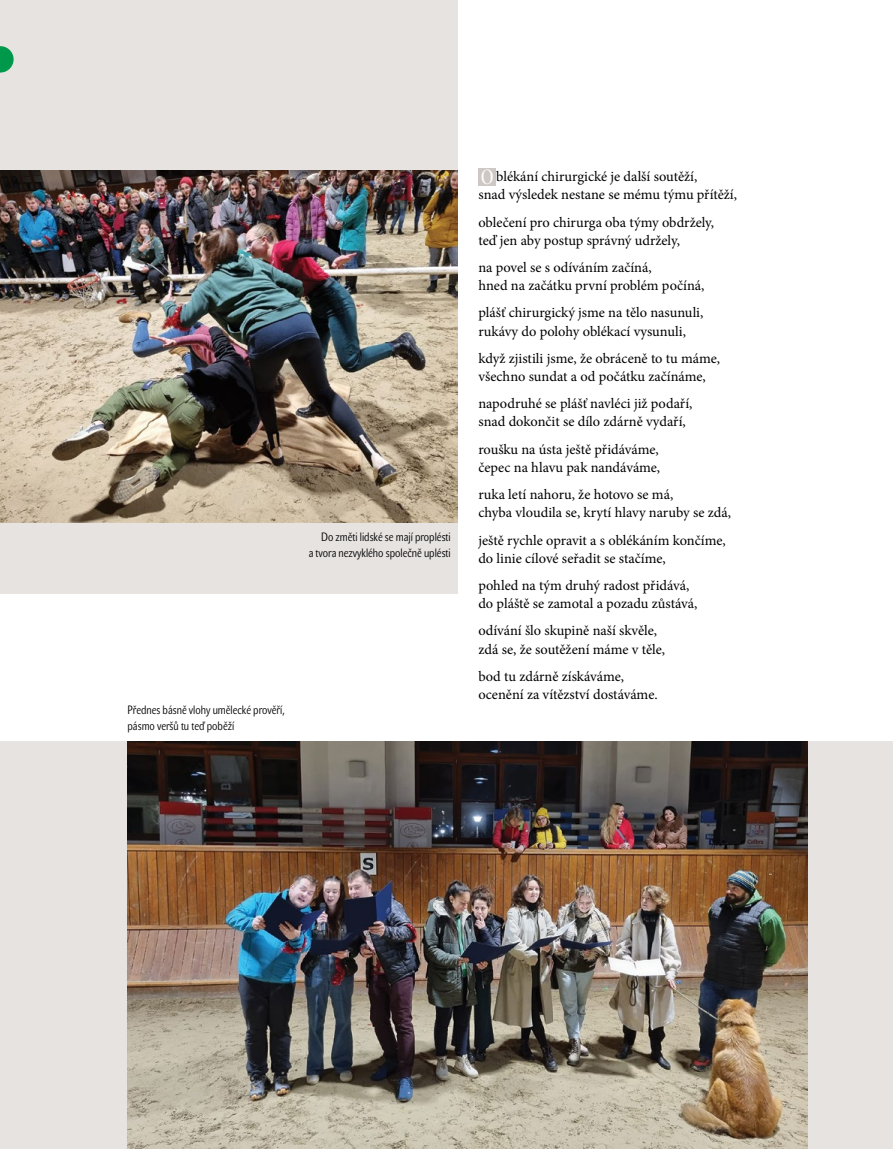
<style>
.page{position:relative;width:893px;height:1149px;background:#fff}
.page>*{position:absolute;margin:0;border:0;box-sizing:border-box;transform-origin:0 0}
.t1{font:22.5px "Minion Pro Cn Subh";color:#fff}
.Normální_bez{font:14.4px "Minion Pro";color:#000}
.popisek{font:12px "John Sans Cond Lite Pro";color:#000}
</style>
<div class="page">
<div style="left:0;top:741px;width:893px;height:407px;background:#e6e3e1"></div>
<div style="left:0;top:0;width:457px;height:593px;background:#e6e3e1"></div>
<svg style="left:0;top:46px;width:14px;height:26px"></svg>
<div style="left:478px;top:168px;width:18px;height:18px;background:#cdc8c5"></div>
<img style="left:0;top:170px;width:457px;height:352px">
<img style="left:128px;top:741px;width:680px;height:407px">
<p class="popisek" style="left:321px;top:530px;width:131px">Do změti lidské se mají proplésti</p>
<p class="popisek" style="left:309px;top:545px;width:144px">a tvora nezvyklého společně uplésti</p>
<p class="popisek" style="left:128px;top:702px;width:159px">Přednes básně vlohy umělecké prověří,</p>
<p class="popisek" style="left:128px;top:718px;width:108px">pásmo veršů tu teď poběží</p>
<p class="t1" style="left:481px;top:164px;width:14px">O</p>
<p class="Normální_bez" style="left:496px;top:167px;width:203px">blékání chirurgické je další soutěží,</p>
<p class="Normální_bez" style="left:478px;top:185px;width:260px">snad výsledek nestane se mému týmu přítěží,</p>
<p class="Normální_bez" style="left:478px;top:212px;width:237px">oblečení pro chirurga oba týmy obdržely,</p>
<p class="Normální_bez" style="left:478px;top:230px;width:203px">teď jen aby postup správný udržely,</p>
<p class="Normální_bez" style="left:478px;top:258px;width:175px">na povel se s odíváním začíná,</p>
<p class="Normální_bez" style="left:478px;top:276px;width:228px">hned na začátku první problém počíná,</p>
<p class="Normální_bez" style="left:478px;top:303px;width:226px">plášť chirurgický jsme na tělo nasunuli,</p>
<p class="Normální_bez" style="left:478px;top:321px;width:209px">rukávy do polohy oblékací vysunuli,</p>
<p class="Normální_bez" style="left:478px;top:348px;width:243px">když zjistili jsme, že obráceně to tu máme,</p>
<p class="Normální_bez" style="left:478px;top:366px;width:229px">všechno sundat a od počátku začínáme,</p>
<p class="Normální_bez" style="left:478px;top:394px;width:215px">napodruhé se plášť navléci již podaří,</p>
<p class="Normální_bez" style="left:478px;top:412px;width:209px">snad dokončit se dílo zdárně vydaří,</p>
<p class="Normální_bez" style="left:478px;top:439px;width:182px">roušku na ústa ještě přidáváme,</p>
<p class="Normální_bez" style="left:478px;top:457px;width:183px">čepec na hlavu pak nandáváme,</p>
<p class="Normální_bez" style="left:478px;top:484px;width:196px">ruka letí nahoru, že hotovo se má,</p>
<p class="Normální_bez" style="left:478px;top:503px;width:254px">chyba vloudila se, krytí hlavy naruby se zdá,</p>
<p class="Normální_bez" style="left:478px;top:530px;width:249px">ještě rychle opravit a s oblékáním končíme,</p>
<p class="Normální_bez" style="left:478px;top:548px;width:189px">do linie cílové seřadit se stačíme,</p>
<p class="Normální_bez" style="left:478px;top:575px;width:213px">pohled na tým druhý radost přidává,</p>
<p class="Normální_bez" style="left:478px;top:593px;width:221px">do pláště se zamotal a pozadu zůstává,</p>
<p class="Normální_bez" style="left:478px;top:621px;width:180px">odívání šlo skupině naší skvěle,</p>
<p class="Normální_bez" style="left:478px;top:639px;width:188px">zdá se, že soutěžení máme v těle,</p>
<p class="Normální_bez" style="left:478px;top:666px;width:147px">bod tu zdárně získáváme,</p>
<p class="Normální_bez" style="left:478px;top:684px;width:181px">ocenění za vítězství dostáváme.</p>
</div>
